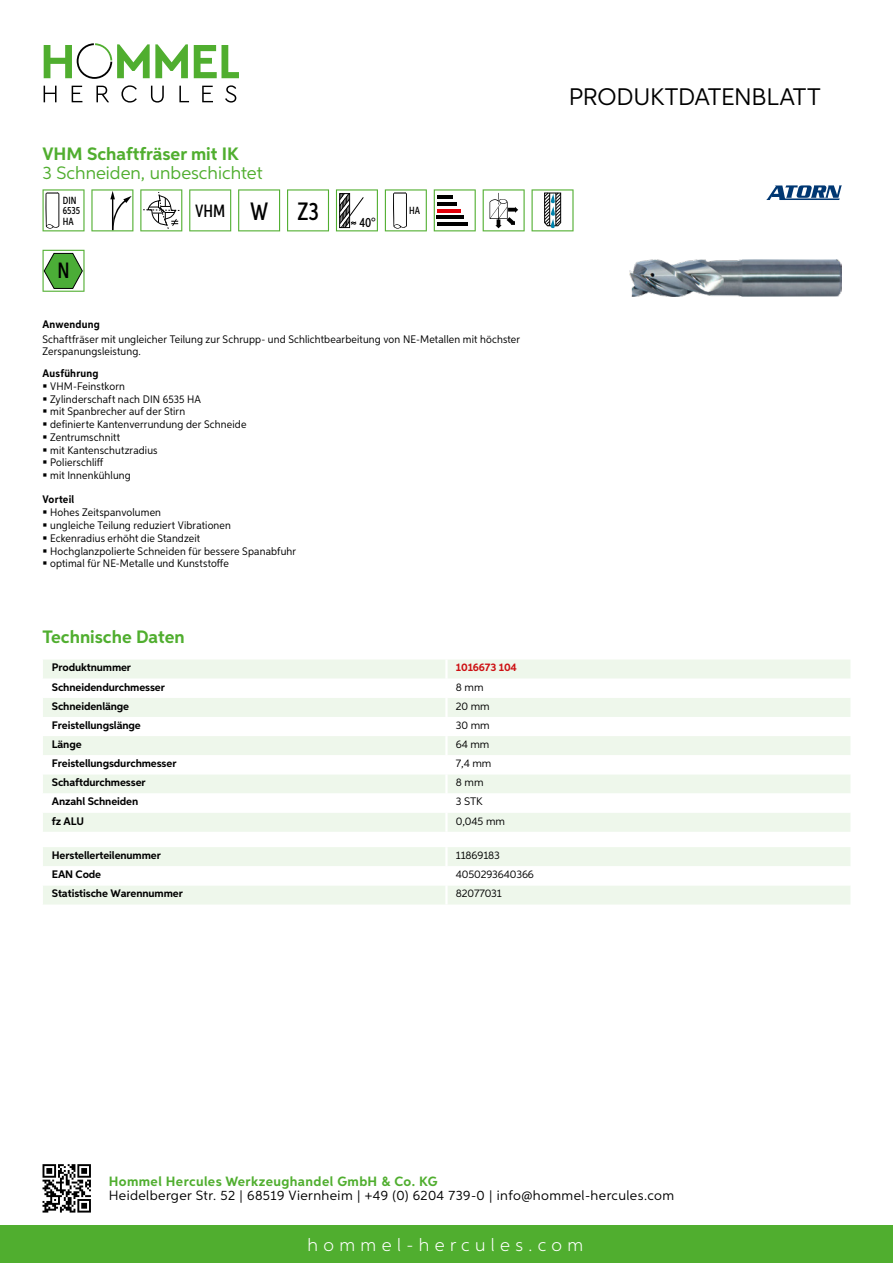
<style>
.page{position:relative;width:893px;height:1263px;background:#fff}
.page>*{position:absolute;margin:0;border:0;box-sizing:border-box;transform-origin:0 0}
.t1{font:24px "Aspira";letter-spacing:-.01em;color:#000}
.t2{font:500 22.2px "Aspira XX Nar";color:#000}
.t3{font:700 18px "Aspira";color:#50ae2f}
.t4{font:18px "Aspira";color:#50ae2f}
.t5{font:300 18px "Aspira";letter-spacing:.3em;color:#fff}
.t6{font:500 17.85px "Aspira XX Nar";color:#000}
.t7{font:13.5px "Aspira";letter-spacing:.03em;color:#000}
.t8{font:700 13.5px "Aspira";letter-spacing:.03em;color:#50ae2f}
.t9{font:500 13.35px "Aspira XX Nar";color:#000}
.t10{font:10.95px/12.8px "Aspira Nar";letter-spacing:.015em;color:#000}
.t11{font:700 10.95px "Aspira";letter-spacing:-.01em;color:#000}
.t12{font:10.95px "Aspira";letter-spacing:-.01em;color:#000}
.t13{font:700 10.95px "Aspira Nar";letter-spacing:.02em;color:#000}
.t14{font:700 10.95px "Aspira";letter-spacing:-.01em;color:#cd1013}
.t15{font:500 10.35px/10.4px "Aspira XX Nar";color:#000}
.s1{font-size:25.2px}
</style>
<div class="page">
<div style="left:0;top:1226px;width:893px;height:37px;background:#50ae2f"></div>
<svg style="left:43px;top:1164px;width:48px;height:48px"></svg>
<svg style="left:194px;top:45px;width:45px;height:33px"></svg>
<svg style="left:44px;top:43px;width:144px;height:36px"></svg>
<svg style="left:44px;top:86px;width:13px;height:16px"></svg>
<svg style="left:72px;top:86px;width:10px;height:16px"></svg>
<svg style="left:96px;top:86px;width:13px;height:16px"></svg>
<svg style="left:121px;top:85px;width:16px;height:18px"></svg>
<svg style="left:151px;top:86px;width:13px;height:17px"></svg>
<svg style="left:179px;top:86px;width:10px;height:16px"></svg>
<svg style="left:202px;top:86px;width:11px;height:16px"></svg>
<svg style="left:225px;top:85px;width:11px;height:18px"></svg>
<div style="left:43px;top:660px;width:807px;height:172px;background:#eef7eb"></div>
<svg style="left:43px;top:679px;width:807px;height:134px"></svg>
<hr style="left:445px;top:659px;width:3px;height:20px;background:#fff">
<hr style="left:445px;top:679px;width:3px;height:19px;background:#fff">
<hr style="left:445px;top:698px;width:3px;height:19px;background:#fff">
<hr style="left:445px;top:717px;width:3px;height:19px;background:#fff">
<hr style="left:445px;top:736px;width:3px;height:19px;background:#fff">
<hr style="left:445px;top:755px;width:3px;height:19px;background:#fff">
<hr style="left:445px;top:774px;width:3px;height:19px;background:#fff">
<hr style="left:445px;top:793px;width:3px;height:20px;background:#fff">
<hr style="left:445px;top:813px;width:3px;height:19px;background:#fff">
<svg style="left:43px;top:847px;width:807px;height:57px"></svg>
<hr style="left:445px;top:885px;width:3px;height:19px;background:#fff">
<svg style="left:43px;top:189px;width:42px;height:42px"></svg>
<svg style="left:91px;top:189px;width:42px;height:42px"></svg>
<svg style="left:140px;top:189px;width:42px;height:42px"></svg>
<svg style="left:189px;top:189px;width:42px;height:42px"></svg>
<svg style="left:238px;top:189px;width:42px;height:42px"></svg>
<svg style="left:287px;top:189px;width:42px;height:42px"></svg>
<svg style="left:336px;top:189px;width:42px;height:42px"></svg>
<svg style="left:385px;top:189px;width:42px;height:42px"></svg>
<svg style="left:434px;top:189px;width:42px;height:42px"></svg>
<hr style="left:437px;top:196px;width:16px;height:3px;background:#000">
<hr style="left:437px;top:202px;width:20px;height:4px;background:#000">
<hr style="left:437px;top:209px;width:23px;height:3px;background:#e3000b">
<hr style="left:437px;top:216px;width:27px;height:3px;background:#000">
<hr style="left:437px;top:222px;width:31px;height:4px;background:#000">
<svg style="left:483px;top:189px;width:42px;height:42px"></svg>
<svg style="left:532px;top:189px;width:42px;height:42px"></svg>
<svg style="left:43px;top:250px;width:42px;height:42px"></svg>
<img style="left:629px;top:259px;width:213px;height:38px">
<svg style="left:766px;top:185px;width:76px;height:15px"></svg>
<h3 class="t3" style="left:43px;top:142px;width:198px">VHM Schaftfräser mit IK</h3>
<h3 class="t4" style="left:43px;top:162px;width:222px">3 Schneiden, unbeschichtet</h3>
<p class="t15" style="left:63px;top:195px;width:19px">DIN<br>6535<br>HA</p>
<h3 class="t6" style="left:195px;top:200px;width:125px">VHM <span class="s1">W Z3</span></h3>
<h2 class="t2" style="left:57px;top:257px;width:14px">N</h2>
<p class="t9" style="left:359px;top:215px;width:18px">40°</p>
<p class="t15" style="left:409px;top:205px;width:12px">HA</p>
<p class="t13" style="left:43px;top:317px;width:59px">Anwendung</p>
<p class="t10" style="left:43px;top:333px;width:479px;line-height:12px">Schaftfräser mit ungleicher Teilung zur Schrupp- und Schlichtbearbeitung von NE-Metallen mit höchster<br>Zerspanungsleistung.</p>
<p class="t13" style="left:43px;top:366px;width:58px">Ausführung</p>
<p class="t10" style="left:50px;top:379px;width:198px">VHM-Feinstkorn<br>Zylinderschaft nach DIN 6535 HA<br>mit Spanbrecher auf der Stirn<br>definierte Kantenverrundung der Schneide<br>Zentrumschnitt<br>mit Kantenschutzradius<br>Polierschliff<br>mit Innenkühlung</p>
<p class="t13" style="left:43px;top:493px;width:33px">Vorteil</p>
<p class="t10" style="left:50px;top:506px;width:247px">Hohes Zeitspanvolumen<br>ungleiche Teilung reduziert Vibrationen<br>Eckenradius erhöht die Standzeit<br>Hochglanzpolierte Schneiden für bessere Spanabfuhr optimal für NE-Metalle und Kunststoffe</p>
<h3 class="t3" style="left:43px;top:625px;width:144px">Technische Daten</h3>
<p class="t11" style="left:52px;top:661px;width:81px">Produktnummer</p>
<p class="t14" style="left:456px;top:661px;width:63px">1016673 104</p>
<p class="t11" style="left:52px;top:680px;width:115px">Schneidendurchmesser</p>
<p class="t12" style="left:456px;top:680px;width:29px">8 mm</p>
<p class="t11" style="left:52px;top:699px;width:79px">Schneidenlänge</p>
<p class="t12" style="left:456px;top:699px;width:35px">20 mm</p>
<p class="t11" style="left:52px;top:718px;width:90px">Freistellungslänge</p>
<p class="t12" style="left:456px;top:718px;width:35px">30 mm</p>
<p class="t11" style="left:52px;top:737px;width:31px">Länge</p>
<p class="t12" style="left:456px;top:737px;width:35px">64 mm</p>
<p class="t11" style="left:52px;top:757px;width:126px">Freistellungsdurchmesser</p>
<p class="t12" style="left:456px;top:757px;width:37px">7,4 mm</p>
<p class="t11" style="left:52px;top:776px;width:95px">Schaftdurchmesser</p>
<p class="t12" style="left:456px;top:776px;width:29px">8 mm</p>
<p class="t11" style="left:52px;top:795px;width:88px">Anzahl Schneiden</p>
<p class="t12" style="left:456px;top:795px;width:22px">3 STK</p>
<p class="t11" style="left:52px;top:814px;width:34px">fz ALU</p>
<p class="t12" style="left:456px;top:814px;width:51px">0,045 mm</p>
<p class="t11" style="left:52px;top:848px;width:111px">Herstellerteilenummer</p>
<p class="t12" style="left:456px;top:849px;width:46px">11869183</p>
<p class="t11" style="left:52px;top:868px;width:51px">EAN Code</p>
<p class="t12" style="left:456px;top:868px;width:80px">4050293640366</p>
<p class="t11" style="left:52px;top:887px;width:132px">Statistische Warennummer</p>
<p class="t12" style="left:456px;top:887px;width:48px">82077031</p>
<h1 class="t1" style="left:569px;top:82px;width:253px">Produktdatenblatt</h1>
<p class="t8" style="left:109px;top:1172px;width:330px">Hommel Hercules Werkzeughandel GmbH &amp; Co. KG</p>
<p class="t7" style="left:109px;top:1187px;width:567px">Heidelberger Str. 52 | 68519 Viernheim | +49 (0) 6204 739-0 | info@hommel-hercules.com</p>
<h3 class="t5" style="left:307px;top:1234px;width:277px">hommel-hercules.com</h3>
</div>
